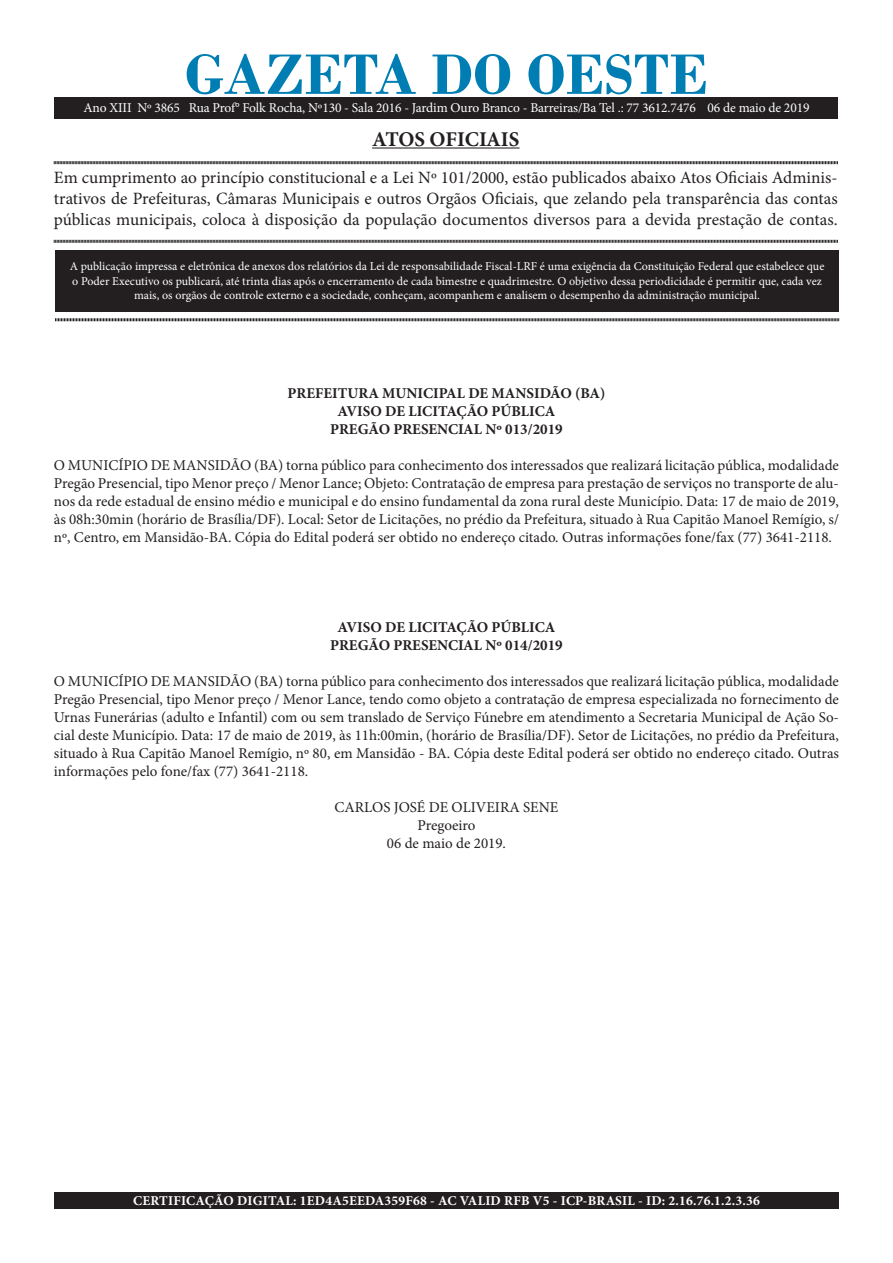
<style>
.page{position:relative;width:893px;height:1263px;background:#fff}
.page>*{position:absolute;margin:0;border:0;box-sizing:border-box;transform-origin:0 0}
.t1{font:700 60px "Bodoni";color:#007eb4}
.t2{font:700 21px "Minion Pro";letter-spacing:-.005em;color:#231f20}
.t3{font:17.25px/20.7px "Minion Pro";color:#231f20;text-align:justify}
.t4{font:15px/18px "Minion Pro";color:#231f20;text-align:justify}
.t5{font:700 15px "Minion Pro";color:#231f20}
.t6{font:13.5px "Minion Pro";letter-spacing:-.01em;color:#fff}
.t7{font:700 13.5px "Minion Pro";letter-spacing:.015em;color:#fff}
.t8{font:12px/14.4px "Minion Pro";color:#fff;text-align:center}
</style>
<div class="page">
<div style="left:55px;top:250px;width:784px;height:61px;background:#231f20"></div>
<hr style="left:372px;top:147px;width:147px;height:2px;background:#231f20">
<svg style="left:54px;top:161px;width:784px;height:4px;background:#908e8e"></svg>
<svg style="left:54px;top:239px;width:784px;height:4px;background:#908e8e"></svg>
<svg style="left:55px;top:318px;width:784px;height:4px;background:#908e8e"></svg>
<div style="left:54px;top:98px;width:784px;height:20px;background:#231f20"></div>
<div style="left:54px;top:1192px;width:785px;height:17px;background:#231f20"></div>
<p class="t1" style="left:185px;top:39px;width:525px">GAZETA DO OESTE</p>
<p class="t2" style="left:372px;top:124px;width:149px">ATOS OFICIAIS</p>
<p class="t3" style="left:54px;top:168px;width:785px">Em cumprimento ao princípio constitucional e a Lei Nº 101/2000, estão publicados abaixo Atos Oficiais Adminis&shy;trativos de Prefeituras, Câmaras Municipais e outros Orgãos Oficiais, que zelando pela transparência das contas públicas municipais, coloca à disposição da população documentos diversos para a devida prestação de contas.</p>
<p class="t8" style="left:70px;top:259px;width:756px">A publicação impressa e eletrônica de anexos dos relatórios da Lei de responsabilidade Fiscal-LRF é uma exigência da Constituição Federal que estabelece que o Poder Executivo os publicará, até trinta dias após o encerramento de cada bimestre e quadrimestre. O objetivo dessa periodicidade é permitir que, cada vez mais, os orgãos de controle externo e a sociedade, conheçam, acompanhem e analisem o desempenho da administração municipal.</p>
<p class="t6" style="left:83px;top:99px;width:728px">Ano XIII Nº 3865 Rua Prof° Folk Rocha, Nº130 - Sala 2016 - Jardim Ouro Branco - Barreiras/Ba Tel .: 77 3612.7476 06 de maio de 2019</p>
<p class="t5" style="left:288px;top:382px;width:319px">PREFEITURA MUNICIPAL DE MANSIDÃO (BA)</p>
<p class="t5" style="left:337px;top:400px;width:220px">AVISO DE LICITAÇÃO PÚBLICA</p>
<p class="t5" style="left:330px;top:418px;width:234px">PREGÃO PRESENCIAL Nº 013/2019</p>
<p class="t4" style="left:54px;top:456px;width:787px">O MUNICÍPIO DE MANSIDÃO (BA) torna público para conhecimento dos interessados que realizará licitação pública, modalidade Pregão Presencial, tipo Menor preço / Menor Lance; Objeto: Contratação de empresa para prestação de serviços no transporte de alu&shy;nos da rede estadual de ensino médio e municipal e do ensino fundamental da zona rural deste Município. Data: 17 de maio de 2019, às 08h:30min (horário de Brasília/DF). Local: Setor de Licitações, no prédio da Prefeitura, situado à Rua Capitão Manoel Remígio, s/ nº, Centro, em Mansidão-BA. Cópia do Edital poderá ser obtido no endereço citado. Outras informações fone/fax (77) 3641-2118.</p>
<p class="t5" style="left:337px;top:616px;width:220px">AVISO DE LICITAÇÃO PÚBLICA</p>
<p class="t5" style="left:330px;top:634px;width:234px">PREGÃO PRESENCIAL Nº 014/2019</p>
<p class="t4" style="left:54px;top:672px;width:787px">O MUNICÍPIO DE MANSIDÃO (BA) torna público para conhecimento dos interessados que realizará licitação pública, modalidade Pregão Presencial, tipo Menor preço / Menor Lance, tendo como objeto a contratação de empresa especializada no fornecimento de Urnas Funerárias (adulto e Infantil) com ou sem translado de Serviço Fúnebre em atendimento a Secretaria Municipal de Ação So&shy;cial deste Município. Data: 17 de maio de 2019, às 11h:00min, (horário de Brasília/DF). Setor de Licitações, no prédio da Prefeitura, situado à Rua Capitão Manoel Remígio, nº 80, em Mansidão - BA. Cópia deste Edital poderá ser obtido no endereço citado. Outras informações pelo fone/fax (77) 3641-2118.</p>
<p class="t4" style="left:335px;top:798px;width:225px">CARLOS JOSÉ DE OLIVEIRA SENE</p>
<p class="t4" style="left:417px;top:816px;width:60px">Pregoeiro</p>
<p class="t4" style="left:387px;top:834px;width:121px">06 de maio de 2019.</p>
<p class="t7" style="left:133px;top:1191px;width:628px">CERTIFICAÇÃO DIGITAL: 1ED4A5EEDA359F68 - AC VALID RFB V5 - ICP-BRASIL - ID: 2.16.76.1.2.3.36</p>
</div>
